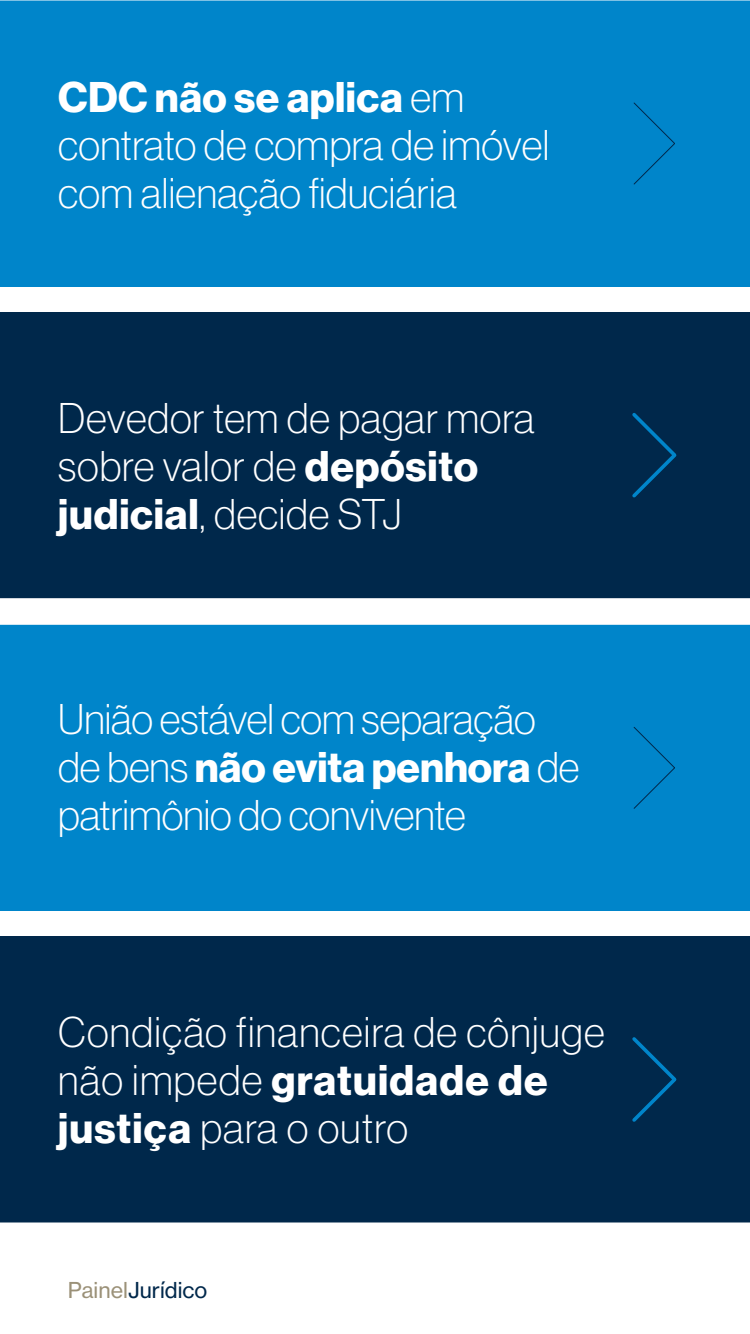
<style>
.page{position:relative;width:750px;height:1334px;background:#fff}
.page>*{position:absolute;margin:0;border:0;box-sizing:border-box;transform-origin:0 0}
.t1{font:42px/48px "N Haas Grotesk DS Pro 35 X Lt";letter-spacing:.01em;color:#fff}
.t2{font:42px "N Haas Grotesk DS Pro 35 X Lt";letter-spacing:.03em;color:#fff}
.t3{font:42px "N Haas Grotesk DS Pro 75 Bd";letter-spacing:.01em;color:#fff}
.t4{font:42px "N Haas Grotesk DS Pro 75 Bd";letter-spacing:.03em;color:#fff}
.t5{font:21.6px "N Haas Grotesk TX Pro 55 Rg";color:#00284b}
.s1{font-family:"N Haas Grotesk DS Pro 35 X Lt"}
.s2{font-family:"N Haas Grotesk DS Pro 75 Bd"}
.s3{color:#9b9178}
</style>
<div class="page">
<div style="left:0;top:625px;width:750px;height:285px;background:#0085ca"></div>
<svg style="left:633px;top:727px;width:42px;height:82px"></svg>
<div style="left:0;top:937px;width:750px;height:285px;background:#00284b"></div>
<svg style="left:632px;top:1037px;width:45px;height:85px"></svg>
<div style="left:0;top:313px;width:750px;height:285px;background:#00284b"></div>
<svg style="left:632px;top:413px;width:45px;height:85px"></svg>
<div style="left:0;top:1px;width:750px;height:285px;background:#0085ca"></div>
<svg style="left:633px;top:102px;width:42px;height:83px"></svg>
<p class="t3" style="left:58px;top:72px;width:407px">CDC não se aplica <span class="s1">em</span></p>
<p class="t1" style="left:58px;top:121px;width:493px">contrato de compra de imóvel com alienação fiduciária</p>
<p class="t1" style="left:58px;top:394px;width:478px">Devedor tem de pagar mora sobre valor de <span class="s2">depósito judicial</span>, decide STJ</p>
<p class="t1" style="left:58px;top:695px;width:479px">União estável com separação</p>
<p class="t3" style="left:58px;top:743px;width:523px"><span class="s1">de bens</span> não evita penhora <span class="s1">de</span></p>
<p class="t1" style="left:58px;top:791px;width:409px">patrimônio do convivente</p>
<p class="t2" style="left:58px;top:1008px;width:548px">Condição financeira de cônjuge</p>
<p class="t4" style="left:58px;top:1055px;width:491px"><span class="s1">não impede</span> gratuidade de</p>
<p class="t2" style="left:58px;top:1104px;width:351px"><span class="s2">justiça</span> para o outro</p>
<p class="t5" style="left:68px;top:1277px;width:141px"><span class="s3">Painel</span>Jurídico</p>
</div>
